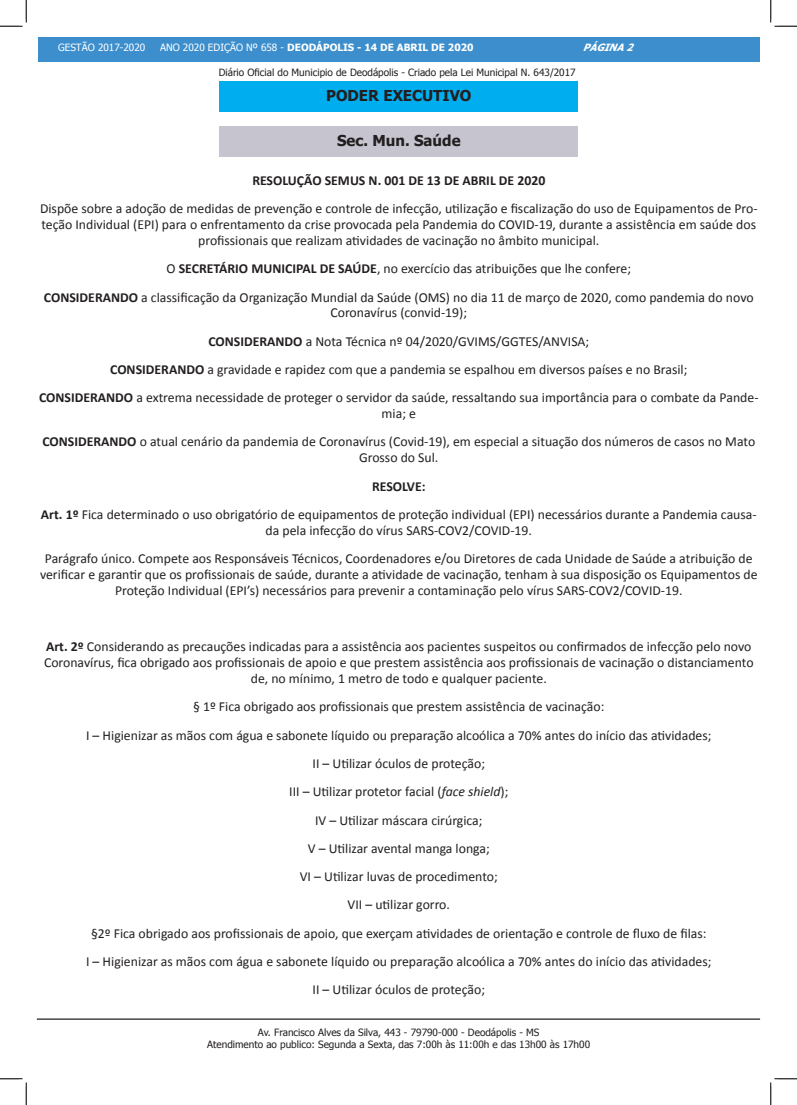
<style>
.page{position:relative;width:797px;height:1105px;background:#fff}
.page>*{position:absolute;margin:0;border:0;box-sizing:border-box;transform-origin:0 0}
.t1{font:700 15px "Tahoma";color:#231f20}
.t2{font:13.75px/15.8px "Calibri";color:#231f20;text-align:center}
.t3{font:700 13.75px "Calibri";color:#231f20}
.t4{font:10px/12px "Tahoma";color:#231f20;text-align:center}
.t5{font:700 10px "Tahoma";color:#fff}
.t6{font:10px "Tahoma";color:#fff}
.t7{font:italic 700 10px "Tahoma";color:#fff}
.s1{font-weight:400}
.s2{font-weight:700}
.s3{font-style:italic}
</style>
<div class="page">
<div style="left:38px;top:38px;width:721px;height:24px;background:#3c8ecc"></div>
<hr style="left:37px;top:1018px;width:723px;height:2px;background:#231f20">
<div style="left:220px;top:82px;width:358px;height:30px;background:#00aeef"></div>
<div style="left:220px;top:127px;width:358px;height:30px;background:#c6c4cf"></div>
<svg style="left:0;top:0;width:27px;height:27px"></svg>
<svg style="left:0;top:1078px;width:27px;height:27px"></svg>
<svg style="left:770px;top:0;width:27px;height:27px"></svg>
<svg style="left:770px;top:1078px;width:27px;height:27px"></svg>
<p class="t6" style="left:58px;top:41px;width:89px">GESTÃO 2017-2020</p>
<p class="t5" style="left:160px;top:41px;width:315px"><span class="s1">ANO 2020 EDIÇÃO Nº 658 -</span> DEODÁPOLIS - 14 DE ABRIL DE 2020</p>
<p class="t7" style="left:583px;top:41px;width:57px">PÁGINA2</p>
<p class="t4" style="left:219px;top:67px;width:358px">Diário Oficial do Municipio de Deodápolis - Criado pela Lei Municipal N. 643/2017</p>
<p class="t1" style="left:326px;top:85px;width:147px">PODER EXECUTIVO</p>
<p class="t1" style="left:337px;top:130px;width:125px">Sec. Mun. Saúde</p>
<p class="t3" style="left:252px;top:171px;width:294px">RESOLUÇÃO SEMUS N. 001 DE 13 DE ABRIL DE 2020</p>
<p class="t2" style="left:40px;top:200px;width:719px">Dispõe sobre a adoção de medidas de prevenção e controle de infecção, utilização e fiscalização do uso de Equipamentos de Pro&shy;teção Individual (EPI) para o enfrentamento da crise provocada pela Pandemia do COVID-19, durante a assistência em saúde dos profissionais que realizam atividades de vacinação no âmbito municipal.</p>
<p class="t2" style="left:166px;top:260px;width:466px">O <span class="s2">SECRETÁRIO MUNICIPAL DE SAÚDE</span>, no exercício das atribuições que lhe confere;</p>
<p class="t2" style="left:44px;top:289px;width:711px"><span class="s2">CONSIDERANDO</span> a classificação da Organização Mundial da Saúde (OMS) no dia 11 de março de 2020, como pandemia do novo<br>Coronavírus (convid-19);</p>
<p class="t2" style="left:208px;top:333px;width:382px"><span class="s2">CONSIDERANDO</span> a Nota Técnica nº 04/2020/GVIMS/GGTES/ANVISA;</p>
<p class="t2" style="left:110px;top:361px;width:578px"><span class="s2">CONSIDERANDO</span> a gravidade e rapidez com que a pandemia se espalhou em diversos países e no Brasil;</p>
<p class="t2" style="left:39px;top:389px;width:721px"><span class="s2">CONSIDERANDO</span> a extrema necessidade de proteger o servidor da saúde, ressaltando sua importância para o combate da Pande&shy;mia; e</p>
<p class="t2" style="left:42px;top:434px;width:714px"><span class="s2">CONSIDERANDO</span> o atual cenário da pandemia de Coronavírus (Covid-19), em especial a situação dos números de casos no Mato<br>Grosso do Sul.</p>
<p class="t3" style="left:372px;top:476px;width:55px">RESOLVE:</p>
<p class="t2" style="left:41px;top:506px;width:717px"><span class="s2">Art. 1º</span> Fica determinado o uso obrigatório de equipamentos de proteção individual (EPI) necessários durante a Pandemia causa&shy;da pela infecção do vírus SARS-COV2/COVID-19.</p>
<p class="t2" style="left:40px;top:550px;width:719px">Parágrafo único. Compete aos Responsáveis Técnicos, Coordenadores e/ou Diretores de cada Unidade de Saúde a atribuição de verificar e garantir que os profissionais de saúde, durante a atividade de vacinação, tenham à sua disposição os Equipamentos de<br>Proteção Individual (EPI’s) necessários para prevenir a contaminação pelo vírus SARS-COV2/COVID-19.</p>
<p class="t2" style="left:44px;top:638px;width:711px"><span class="s2">Art. 2º</span> Considerando as precauções indicadas para a assistência aos pacientes suspeitos ou confirmados de infecção pelo novo<br>Coronavírus, fica obrigado aos profissionais de apoio e que prestem assistência aos profissionais de vacinação o distanciamento de, no mínimo, 1 metro de todo e qualquer paciente.</p>
<p class="t2" style="left:193px;top:698px;width:413px">§ 1º Fica obrigado aos profissionais que prestem assistência de vacinação:</p>
<p class="t2" style="left:86px;top:727px;width:627px">I – Higienizar as mãos com água e sabonete líquido ou preparação alcoólica a 70% antes do início das atividades;</p>
<p class="t2" style="left:312px;top:755px;width:174px">II – Utilizar óculos de proteção;</p>
<p class="t2" style="left:289px;top:783px;width:220px">III – Utilizar protetor facial (<span class="s3">face shield</span>);</p>
<p class="t2" style="left:315px;top:812px;width:169px">IV – Utilizar máscara cirúrgica;</p>
<p class="t2" style="left:308px;top:840px;width:183px">V – Utilizar avental manga longa;</p>
<p class="t2" style="left:300px;top:868px;width:199px">VI – Utilizar luvas de procedimento;</p>
<p class="t2" style="left:347px;top:897px;width:104px">VII – utilizar gorro.</p>
<p class="t2" style="left:91px;top:925px;width:617px">§2º Fica obrigado aos profissionais de apoio, que exerçam atividades de orientação e controle de fluxo de filas:</p>
<p class="t2" style="left:86px;top:953px;width:627px">I – Higienizar as mãos com água e sabonete líquido ou preparação alcoólica a 70% antes do início das atividades;</p>
<p class="t2" style="left:312px;top:981px;width:174px">II – Utilizar óculos de proteção;</p>
<p class="t4" style="left:207px;top:1027px;width:384px">Av. Francisco Alves da Silva, 443 - 79790-000 - Deodápolis - MS<br>Atendimento ao publico: Segunda a Sexta, das 7:00h às 11:00h e das 13h00 às 17h00</p>
</div>
